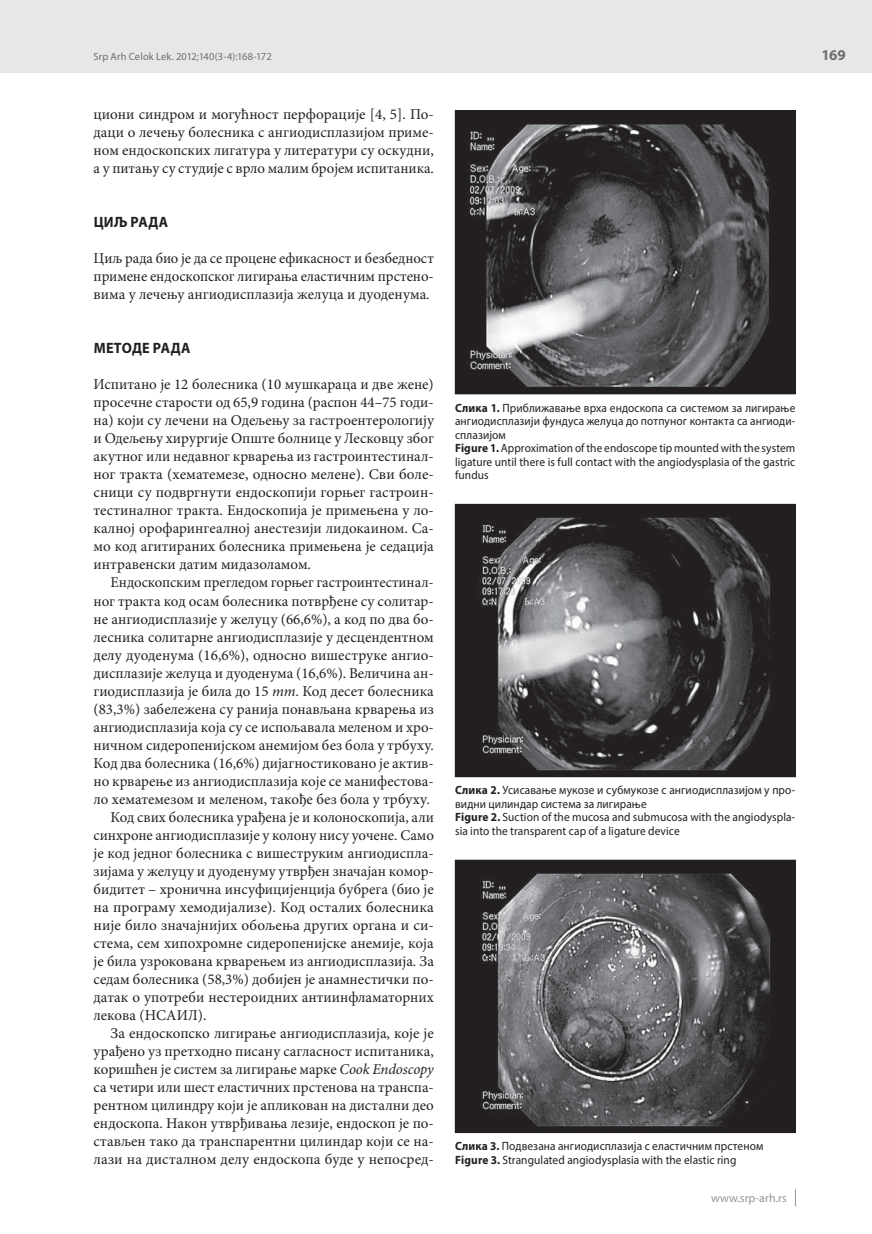
<style>
.page{position:relative;width:872px;height:1234px;background:#fff}
.page>*{position:absolute;margin:0;border:0;box-sizing:border-box;transform-origin:0 0}
.t1{font:15px/18px "Minion Pro";color:#231f20;text-align:justify}
.t2{font:700 15px "Myriad Pro";letter-spacing:.02em;color:#231f20;scale:.95 1}
.t3{font:700 15px "Myriad Pro";color:#6d6e70}
.t4{font:12px/13.5px "Myriad Pro";letter-spacing:.005em;color:#231f20;scale:.95 1}
.t5{font:12px "Myriad Pro";color:#939598}
.t6{font:10.5px "Myriad Pro";letter-spacing:.01em;color:#6d6e70}
.s1{font-style:italic}
.s2{font-weight:700}
</style>
<div class="page">
<div style="left:0;top:0;width:872px;height:72px;background:#e6e7e8"></div>
<svg style="left:795px;top:1189px;width:1px;height:16px"></svg>
<img style="left:457px;top:112px;width:336px;height:280px">
<div style="left:455px;top:110px;width:340px;height:284px;border:1px solid #231f20"></div>
<img style="left:457px;top:506px;width:336px;height:268px">
<div style="left:455px;top:504px;width:340px;height:272px;border:1px solid #231f20"></div>
<img style="left:457px;top:861px;width:336px;height:269px">
<div style="left:455px;top:859px;width:340px;height:273px;border:1px solid #231f20"></div>
<p class="t6" style="left:94px;top:52px;width:180px">Srp Arh Celok Lek. 2012;140(3-4):168-172</p>
<p class="t1" style="left:94px;top:107px;width:342px">ци о ни син дром и мо гућ ност пер фо ра ци је [4, 5]. По&shy;да ци о ле че њу бо ле сни ка с ан ги о ди спла зи јом при ме&shy;ном ен до скоп ских ли га ту ра у ли те ра ту ри су оскуд ни, а у пи та њу су сту ди је с вр ло ма лим бро јем ис пи та ни ка.</p>
<p class="t2" style="left:94px;top:216px;width:80px">ЦИЉ РАДА</p>
<p class="t1" style="left:94px;top:251px;width:342px">Циљ ра да био је да се про це не ефи ка сност и без бед ност при ме не ен до скоп ског ли ги ра ња ела стич ним пр сте но&shy;ви ма у ле че њу ан ги о ди спла зи ја же лу ца и ду о де ну ма.</p>
<p class="t2" style="left:94px;top:342px;width:103px">МЕТОДЕ РАДА</p>
<p class="t1" style="left:94px;top:377px;width:342px">Ис пи та но је 12 бо ле сни ка (10 му шка ра ца и две же не) про сеч не ста ро сти од 65,9 го ди на (рас пон 44–75 го ди&shy;на) ко ји су ле че ни на Оде ље њу за га стро ен те ро ло ги ју и Оде ље њу хи рур ги је Оп ште бол ни це у Ле сков цу због акут ног или не дав ног кр ва ре ња из га стро ин те сти нал&shy;ног трак та (хе ма те ме зе, од но сно ме ле не). Сви бо ле&shy;сни ци су под врг ну ти ен до ско пи ји гор њег га стро ин&shy;те сти нал ног трак та. Ен до ско пи ја је при ме ње на у ло&shy;кал ној оро фа рин ге ал ној ане сте зи ји ли до ка и ном. Са&shy;мо код аги ти ра них бо ле сни ка при ме ње на је се да ци ја ин тра вен ски да тим ми да зо ла мом.</p>
<p class="t1" style="left:111px;top:575px;width:325px">Ен до скоп ским пре гле дом гор њег га стро ин те сти нал-</p>
<p class="t1" style="left:94px;top:593px;width:342px">ног трак та код осам бо ле сни ка по твр ђе не су со ли тар-</p>
<p class="t1" style="left:94px;top:611px;width:342px">не ан ги о ди спла зи је у же лу цу (66,6%), а код по два бо-</p>
<p class="t1" style="left:94px;top:629px;width:342px">ле сни ка со ли тар не ан ги о ди спла зи је у де сцен дент ном</p>
<p class="t1" style="left:94px;top:647px;width:342px">де лу ду о де ну ма (16,6%), од но сно ви ше стру ке ан ги о-</p>
<p class="t1" style="left:94px;top:665px;width:342px">ди спла зи је же лу ца и ду о де ну ма (16,6%). Ве ли чи на ан-</p>
<p class="t1" style="left:94px;top:683px;width:342px">ги о ди спла зи ја је би ла до 15 <span class="s1">mm</span>. Код де сет бо ле сни ка</p>
<p class="t1" style="left:94px;top:701px;width:342px">(83,3%) за бе ле же на су ра ни ја по на вља на кр ва ре ња из</p>
<p class="t1" style="left:94px;top:719px;width:342px">ан ги о ди спла зи ја ко ја су се ис по ља ва ла ме ле ном и хро-</p>
<p class="t1" style="left:94px;top:737px;width:342px">нич ном си де ро пе ниј ском ане ми јом без бо ла у тр бу ху.</p>
<p class="t1" style="left:94px;top:755px;width:342px">Код два бо ле сни ка (16,6%) ди јаг но сти ко ва но је ак тив-</p>
<p class="t1" style="left:94px;top:773px;width:342px">но кр ва ре ње из ан ги о ди спла зи ја ко је се ма ни фе сто ва-</p>
<p class="t1" style="left:94px;top:791px;width:338px">ло хе ма те ме зом и ме ле ном, та ко ђе без бо ла у тр бу ху.</p>
<p class="t1" style="left:111px;top:809px;width:325px">Код свих бо ле сни ка ура ђе на је и ко ло но ско пи ја, али</p>
<p class="t1" style="left:94px;top:827px;width:342px">син хро не ан ги о ди спла зи је у ко ло ну ни су уоче не. Са мо</p>
<p class="t1" style="left:94px;top:845px;width:342px">је код јед ног бо ле сни ка с ви ше стру ким ан ги о ди спла-</p>
<p class="t1" style="left:94px;top:863px;width:342px">зи ја ма у же лу цу и ду о де ну му утвр ђен зна ча јан ко мор-</p>
<p class="t1" style="left:94px;top:881px;width:342px">би ди тет – хро нич на ин су фи ци јен ци ја бу бре га (био је</p>
<p class="t1" style="left:94px;top:899px;width:342px">на про гра му хе мо ди ја ли зе). Код оста лих бо ле сни ка</p>
<p class="t1" style="left:94px;top:917px;width:342px">ни је би ло зна чај ни јих обо ље ња дру гих ор га на и си-</p>
<p class="t1" style="left:94px;top:935px;width:342px">сте ма, сем хи по хром не си де ро пе ниј ске ане ми је, ко ја</p>
<p class="t1" style="left:94px;top:953px;width:342px">је би ла узро ко ва на кр ва ре њем из ан ги о ди спла зи ја. За</p>
<p class="t1" style="left:94px;top:971px;width:342px">се дам бо ле сни ка (58,3%) до би јен је анам не стич ки по-</p>
<p class="t1" style="left:94px;top:989px;width:342px">да так о упо тре би не сте ро ид них ан ти ин фла ма тор них</p>
<p class="t1" style="left:94px;top:1007px;width:114px">ле ко ва (НСАИЛ).</p>
<p class="t1" style="left:111px;top:1025px;width:325px">За ен до скоп ско ли ги ра ње ан ги о ди спла зи ја, ко је је</p>
<p class="t1" style="left:94px;top:1043px;width:342px">ура ђе но уз прет ход но пи са ну са гла сност ис пи та ни ка,</p>
<p class="t1" style="left:94px;top:1061px;width:342px">ко ри шћен је си стем за ли ги ра ње мар ке <span class="s1">Co ok En do scopy</span></p>
<p class="t1" style="left:94px;top:1079px;width:342px">са че ти ри или шест ела стич них пр сте но ва на тран спа-</p>
<p class="t1" style="left:94px;top:1097px;width:342px">рент ном ци лин дру ко ји је апли ко ван на дис тал ни део</p>
<p class="t1" style="left:94px;top:1115px;width:342px">ен до ско па. На кон утвр ђи ва ња ле зи је, ен до скоп је по-</p>
<p class="t1" style="left:94px;top:1133px;width:342px">ста вљен та ко да тран спа рент ни ци лин дар ко ји се на-</p>
<p class="t1" style="left:94px;top:1151px;width:342px">ла зи на дис тал ном де лу ен до ско па бу де у не по сред-</p>
<p class="t4" style="left:455px;top:402px;width:360px"><span class="s2">Слика 1.</span> Приближавање врха ендоскопа са системом за лигирање ан гиодисплазији фундуса желуца до потпуног контакта са ангио ди&shy;спла зијом<br><span class="s2">Figure 1.</span> Approximation of the endoscope tip mounted with the system ligature until there is full contact with the angiodysplasia of the gastric fundus</p>
<p class="t4" style="left:455px;top:784px;width:360px"><span class="s2">Слика 2.</span> Усисавање мукозе и субмукозе с ангиодисплазијом у про&shy;вид ни цилиндар система за лигирање<br><span class="s2">Figure 2.</span> Suction of the mucosa and submucosa with the angiodyspla&shy;sia into the transparent cap of a ligature device</p>
<p class="t4" style="left:455px;top:1140px;width:326px"><span class="s2">Слика 3.</span> Подвезана ангиодисплазија с еластичним прстеном<br><span class="s2">Figure 3.</span> Strangulated angiodysplasia with the elastic ring</p>
<p class="t5" style="left:711px;top:1192px;width:77px">www.srp-arh.rs</p>
<p class="t3" style="left:821px;top:49px;width:26px">169</p>
</div>
